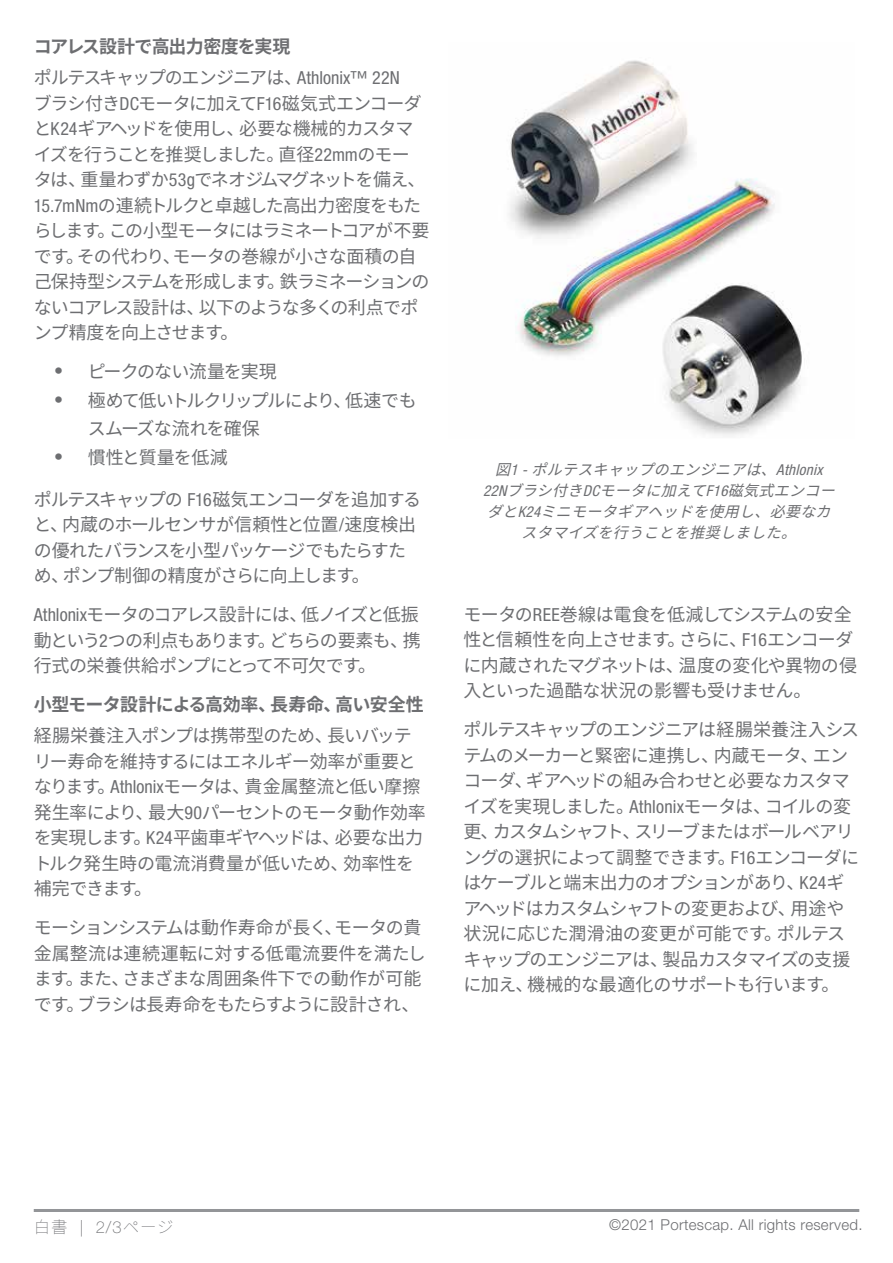
<style>
.page{position:relative;width:893px;height:1263px;background:#fff}
.page>*{position:absolute;margin:0;border:0;box-sizing:border-box;transform-origin:0 0}
.t1{font:18px/25.5px "Noto Sans JP";letter-spacing:-.045em;color:#6d6e71}
.t2{font:18px/25.5px "Noto Sans JP";letter-spacing:-.02em;color:#6d6e71}
.t3{font:18px/30.8px "Noto Sans JP";letter-spacing:-.065em;color:#6d6e71}
.t4{font:700 18px "Noto Sans JP";letter-spacing:-.03em;color:#6d6e71}
.t5{font:18px "Noto Sans JP";letter-spacing:-.01em;color:#6d6e71}
.t6{font:100 16.5px "Noto Sans JP";color:#6d6e71}
.t7{font:italic 15px/21px "Noto Sans JP";color:#6d6e71;text-align:center}
.t8{font:300 15px "Helvetica Neue LT Std";letter-spacing:.02em;color:#6d6e71}
.s1{font-weight:700}
.s2{font-family:"Helvetica Neue LT Std";font-stretch:condensed}
.s3{font-family:"Helvetica Neue LT Std"}
</style>
<div class="page">
<hr style="left:34px;top:1209px;width:825px;height:3px;background:#939598">
<img style="left:509px;top:60px;width:293px;height:376px">
<p class="t3" style="left:34px;top:32px;width:368px"><span class="s1">コアレス設計で高出力密度を実現<br></span>ポルテスキャップのエンジニアは、<span class="s2">Athlonix™ 22N</span></p>
<p class="t1" style="left:34px;top:91px;width:397px">ブラシ付き<span class="s2">DC</span>モータに加えて<span class="s2">F16</span>磁気式エンコーダと<span class="s2">K24</span>ギアヘッドを使用し、必要な機械的カスタマイズを行うことを推奨しました。直径<span class="s2">22mm</span>のモータは、重量わずか<span class="s2">53g</span>でネオジムマグネットを備え、<br><span class="s2">15.7mNm</span>の連続トルクと卓越した高出力密度をもたらします。この小型モータにはラミネートコアが不要です。その代わり、モータの巻線が小さな面積の自己保持型システムを形成します。鉄ラミネーションのないコアレス設計は、以下のような多くの利点でポンプ精度を向上させます。</p>
<p class="t1" style="left:54px;top:359px;width:224px"><span class="s2">•</span> ピークのない流量を実現</p>
<p class="t1" style="left:88px;top:386px;width:330px;line-height:28.5px;text-indent:-34px"><span class="s2">•</span> 極めて低いトルクリップルにより、低速でもスムーズな流れを確保</p>
<p class="t5" style="left:54px;top:447px;width:175px"><span class="s2">•</span> 慣性と質量を低減</p>
<p class="t1" style="left:34px;top:487px;width:389px">ポルテスキャップの <span class="s2">F16</span>磁気エンコーダを追加すると、内蔵のホールセンサが信頼性と位置<span class="s2">/</span>速度検出の優れたバランスを小型パッケージでもたらすため、ポンプ制御の精度がさらに向上します。</p>
<p class="t1" style="left:34px;top:602px;width:389px;text-align:justify"><span class="s2">Athlonix</span>モータのコアレス設計には、低ノイズと低振動という<span class="s2">2</span>つの利点もあります。どちらの要素も、携行式の栄養供給ポンプにとって不可欠です。</p>
<p class="t4" style="left:34px;top:694px;width:392px">小型モータ設計による高効率、長寿命、高い安全性</p>
<p class="t1" style="left:34px;top:723px;width:394px">経腸栄養注入ポンプは携帯型のため、長いバッテリー寿命を維持するにはエネルギー効率が重要となります。<span class="s2">Athlonix</span>モータは、貴金属整流と低い摩擦発生率により、最大<span class="s2">90</span>パーセントのモータ動作効率を実現します。<span class="s2">K24</span>平歯車ギヤヘッドは、必要な出力トルク発生時の電流消費量が低いため、効率性を補完できます。</p>
<p class="t2" style="left:34px;top:915px;width:394px">モーションシステムは動作寿命が長く、モータの貴金属整流は連続運転に対する低電流要件を満たします。また、さまざまな周囲条件下での動作が可能です。ブラシは長寿命をもたらすように設計され、</p>
<p class="t7" style="left:483px;top:459px;width:363px">図<span class="s2">1 -</span>ポルテスキャップのエンジニアは、<span class="s2">Athlonix<br>22N</span>ブラシ付き<span class="s2">DC</span>モータに加えて<span class="s2">F1 6</span>磁気式エンコーダと<span class="s2">K24</span>ミニモータギアヘッドを使用し、必要なカスタマイズを行うことを推奨しました。</p>
<p class="t1" style="left:463px;top:602px;width:395px">モータの<span class="s2">REE</span>巻線は電食を低減してシステムの安全性と信頼性を向上させます。さらに、<span class="s2">F16</span>エンコーダに内蔵されたマグネットは、温度の変化や異物の侵入といった過酷な状況の影響も受けません。</p>
<p class="t1" style="left:463px;top:717px;width:397px">ポルテスキャップのエンジニアは経腸栄養注入システムのメーカーと緊密に連携し、内蔵モータ、エンコーダ、ギアヘッドの組み合わせと必要なカスタマイズを実現しました。<span class="s2">Athlonix</span>モータは、コイルの変更、カスタムシャフト、スリーブまたはボールベアリングの選択によって調整できます。<span class="s2">F16</span>エンコーダにはケーブルと端末出力のオプションがあり、<span class="s2">K24</span>ギアヘッドはカスタムシャフトの変更および、用途や状況に応じた潤滑油の変更が可能です。ポルテスキャップのエンジニアは、製品カスタマイズの支援に加え、機械的な最適化のサポートも行います。</p>
<p class="t6" style="left:34px;top:1217px;width:141px">白書 <span class="s3">| 2/3</span>ページ</p>
<p class="t8" style="left:609px;top:1215px;width:255px">©2021 Portescap. All rights reserved.</p>
</div>
